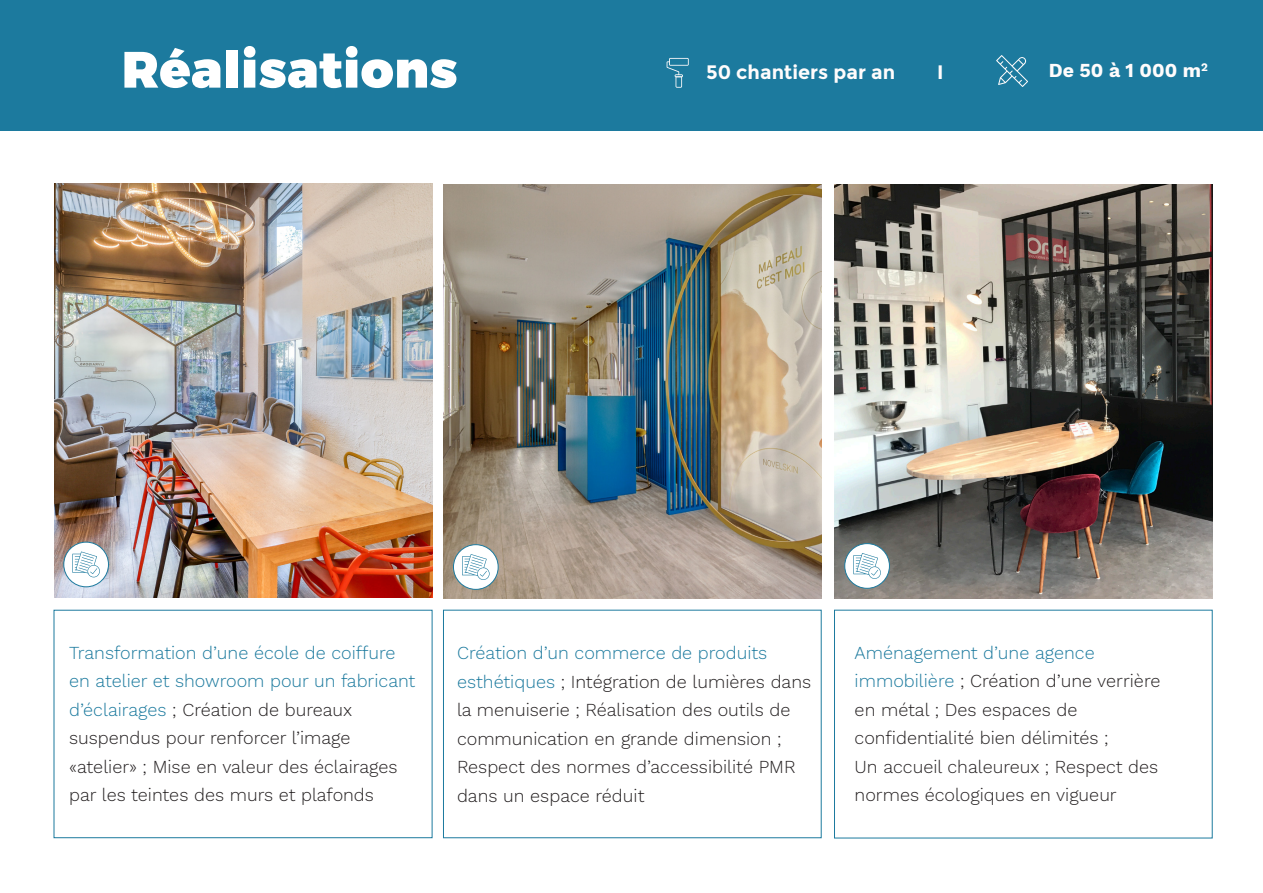
<style>
.page{position:relative;width:1263px;height:893px;background:#fff}
.page>*{position:absolute;margin:0;border:0;box-sizing:border-box;transform-origin:0 0}
.t1{font:900 51px "Montserrat";letter-spacing:.01em;color:#fff}
.t2{font:700 19.5px "Montserrat";color:#fffcfc}
.t3{font:700 19.5px "Work Sans";color:#fffcfc}
.t4{font:300 18px/28.5px "Work Sans";color:#231f20}
.t5{font:300 18px/28.5px "Work Sans";color:#1c7a9e}
.s1{color:#1c7a9e}
.s2{color:#231f20}
</style>
<div class="page">
<div style="left:0;top:0;width:1263px;height:130px;background:#1c7a9e"></div>
<svg style="left:996px;top:55px;width:32px;height:32px"></svg>
<svg style="left:667px;top:58px;width:22px;height:30px"></svg>
<img style="left:54px;top:184px;width:379px;height:414px">
<img style="left:443px;top:185px;width:378px;height:414px">
<img style="left:834px;top:185px;width:378px;height:414px">
<div style="left:54px;top:610px;width:378px;height:228px;border:1px solid #1c7a9e"></div>
<div style="left:443px;top:610px;width:378px;height:228px;border:1px solid #1c7a9e"></div>
<div style="left:64px;top:542px;width:44px;height:45px;background:#fff;border-radius:50%"></div>
<div style="left:63px;top:542px;width:46px;height:45px;border:1px solid #1c7a9e;border-radius:50%"></div>
<div style="left:453px;top:545px;width:45px;height:44px;background:#fff;border-radius:50%"></div>
<div style="left:453px;top:544px;width:45px;height:46px;border:1px solid #1c7a9e;border-radius:50%"></div>
<div style="left:845px;top:544px;width:44px;height:44px;background:#fff;border-radius:50%"></div>
<div style="left:844px;top:543px;width:46px;height:46px;border:1px solid #1c7a9e;border-radius:50%"></div>
<svg style="left:72px;top:551px;width:28px;height:26px"></svg>
<svg style="left:462px;top:554px;width:28px;height:26px"></svg>
<svg style="left:853px;top:553px;width:28px;height:26px"></svg>
<p class="t1" style="left:122px;top:38px;width:337px">Réalisations</p>
<p class="t2" style="left:706px;top:61px;width:191px">50 chantiers par an</p>
<p class="t3" style="left:1049px;top:56px;width:161px">De 50 à 1 000 m<sup>2</sup></p>
<p class="t2" style="left:937px;top:61px;width:8px">I</p>
<p class="t4" style="left:69px;top:637px;width:348px"><span class="s1">Transformation d’une école de coiffure en atelier et showroom pour un fabricant d’éclairages</span> ; Création de bureaux suspendus pour renforcer l’image «atelier» ; Mise en valeur des éclairages par les teintes des murs et plafonds</p>
<p class="t4" style="left:457px;top:638px;width:356px"><span class="s1">Création d’un commerce de produits esthétiques</span> ; Intégration de lumières dans la menuiserie ; Réalisation des outils de communication en grande dimension ; Respect des normes d’accessibilité PMR dans un espace réduit</p>
<p class="t5" style="left:855px;top:638px;width:307px">Aménagement d’une agence immobilière <span class="s2">; Création d’une verrière</span></p>
<p class="t4" style="left:855px;top:695px;width:256px">en métal ; Des espaces de confidentialité bien délimités ;</p>
<p class="t4" style="left:855px;top:752px;width:305px">Un accueil chaleureux ; Respect des normes écologiques en vigueur</p>
</div>
